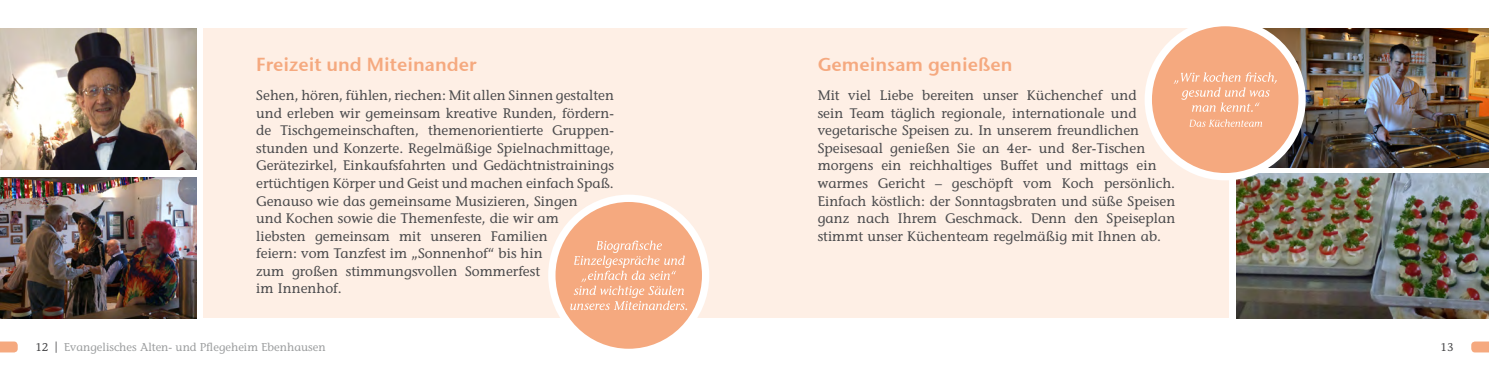
<style>
.page{position:relative;width:1489px;height:373px;background:#fff}
.page>*{position:absolute;margin:0;border:0;box-sizing:border-box;transform-origin:0 0}
.t1{font:18.75px "Stone Sans Sem ITCTT Semi";color:#f5a97f}
.t2{font:13.75px/17.5px "Stone Informal";color:#4b4b4d}
.t3{font:11.25px "Stone Informal";color:#9c9e9f}
.t4{font:11.25px "Stone Informal";color:#4b4b4d}
.s1{color:#4b4b4d}
</style>
<div class="page">
<svg style="left:1471px;top:341px;width:17px;height:11px"></svg>
<svg style="left:0;top:341px;width:18px;height:11px"></svg>
<img style="left:1264px;top:29px;width:224px;height:138px">
<div style="left:203px;top:29px;width:1025px;height:288px;background:#feefe5"></div>
<img style="left:0;top:29px;width:197px;height:140px">
<img style="left:0;top:177px;width:196px;height:140px">
<img style="left:1236px;top:173px;width:252px;height:144px">
<div style="left:1144px;top:19px;width:161px;height:161px;background:#fff;border-radius:50%"></div>
<div style="left:1151px;top:26px;width:147px;height:147px;background:#f5a97f;border-radius:50%"></div>
<div style="left:548px;top:194px;width:161px;height:161px;background:#fff;border-radius:50%"></div>
<div style="left:555px;top:201px;width:147px;height:147px;background:#f5a97f;border-radius:50%"></div>
<svg style="left:570px;top:240px;width:117px;height:69px"></svg>
<svg style="left:1189px;top:119px;width:73px;height:8px"></svg>
<svg style="left:1173px;top:72px;width:103px;height:40px"></svg>
<h1 class="t1" style="left:256px;top:49px;width:222px">Freizeit und Miteinander</h1>
<h1 class="t1" style="left:817px;top:49px;width:196px">Gemeinsam genießen</h1>
<p class="t2" style="left:817px;top:87px;width:359px">Mit viel Liebe bereiten unser Küchenchef und<br>sein Team täglich regionale, internationale und vegetarische Speisen zu. In unserem freundlichen Speisesaal genießen Sie an 4er- und 8er-Tischen morgens ein reichhaltiges Buffet und mittags ein warmes Gericht – geschöpft vom Koch persönlich.<br>Einfach köstlich: der Sonntagsbraten und süße Speisen ganz nach Ihrem Geschmack. Denn den Speiseplan stimmt unser Küchenteam regelmäßig mit Ihnen ab.</p>
<p class="t2" style="left:256px;top:87px;width:359px">Sehen, hören, fühlen, riechen: Mit allen Sinnen gestalten und erleben wir gemeinsam kreative Runden, fördern&shy;de Tischgemeinschaften, themenorientierte Gruppen&shy;stunden und Konzerte. Regelmäßige Spielnachmittage, Gerätezirkel, Einkaufsfahrten und Gedächtnistrainings ertüchtigen Körper und Geist und machen einfach Spaß.<br>Genauso wie das gemeinsame Musizieren, Singen<br>und Kochen sowie die Themenfeste, die wir am<br>liebsten gemeinsam mit unseren Familien<br>feiern: vom Tanzfest im „Sonnenhof“ bis hin<br>zum großen stimmungsvollen Sommerfest<br>im Innenhof.</p>
<p class="t3" style="left:35px;top:340px;width:292px"><span class="s1">12 |</span> Evangelisches Alten- und Pflegeheim Ebenhausen</p>
<p class="t4" style="left:1440px;top:340px;width:14px">13</p>
</div>
